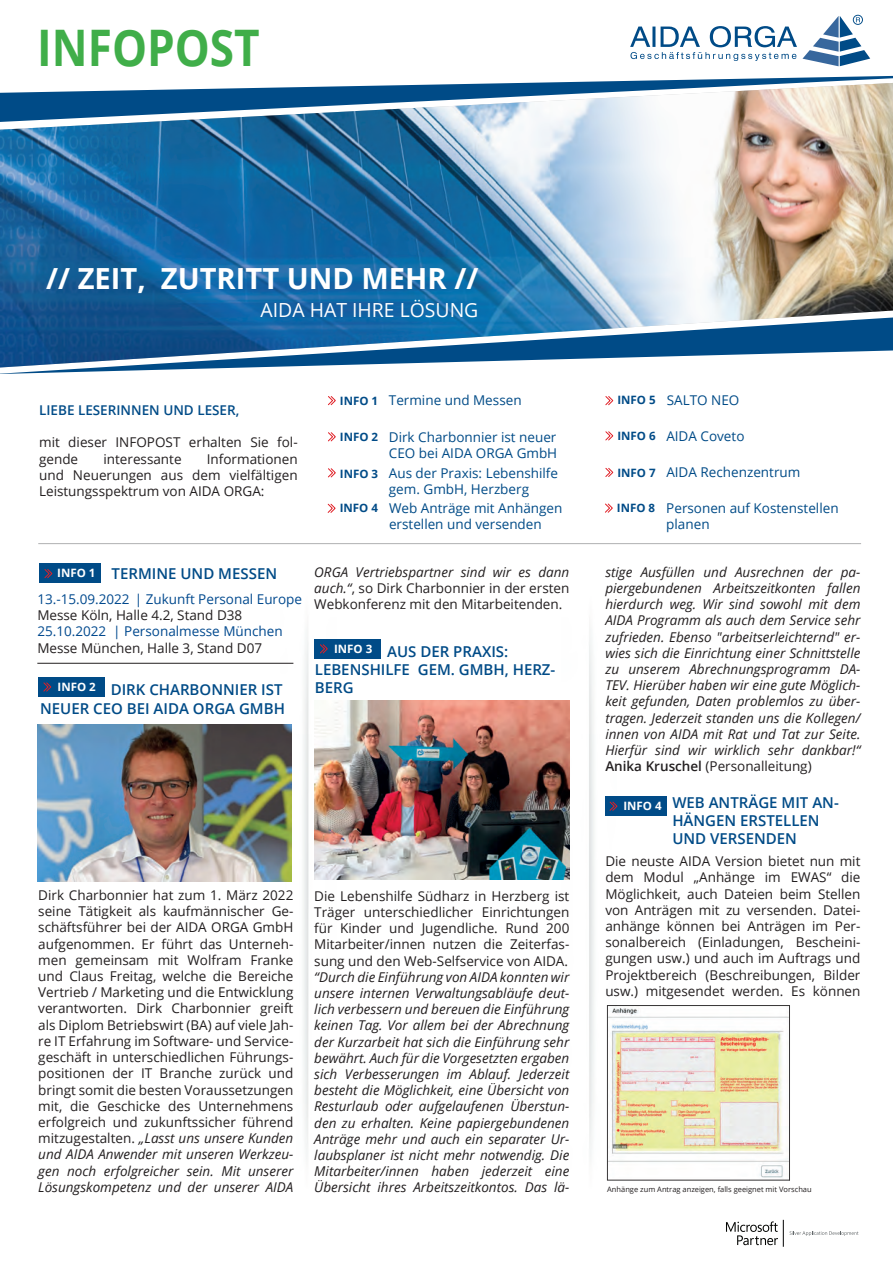
<style>
.page{position:relative;width:893px;height:1263px;background:#fff}
.page>*{position:absolute;margin:0;border:0;box-sizing:border-box;transform-origin:0 0}
.t1{font:700 50.4px "Open Sans";color:#40ae49;scale:.88 1}
.t2{font:700 29.1px "Open Sans";color:#fff}
.t3{font:19.35px "Open Sans";color:#fff}
.t4{font:600 15px/18px "Open Sans";color:#004b87}
.t5{font:13.5px/16.2px "Open Sans";color:#231f20;text-align:justify}
.t6{font:italic 13.5px/16.2px "Open Sans";color:#231f20;text-align:justify}
.t7{font:13.5px/16.2px "Open Sans";color:#004b87}
.t8{font:13.5px "Open Sans";color:#01498e}
.t9{font:600 13.5px "Open Sans";color:#004b87}
.t10{font:700 11.55px "Open Sans";color:#004b87}
.t11{font:700 11.55px "Open Sans";color:#fff}
.t12{font:7.5px "Open Sans";color:#231f20}
.s1{font-weight:700;font-size:11.55px}
.s2{font-style:italic}
.s3{font-weight:600;font-style:normal}
.s4{font-style:normal}
</style>
<div class="page">
<svg style="left:0;top:367px;width:264px;height:7px"></svg>
<svg style="left:520px;top:76px;width:373px;height:7px"></svg>
<svg style="left:630px;top:15px;width:240px;height:51px"></svg>
<img style="left:281px;top:636px;width:55px;height:521px">
<img style="left:561px;top:636px;width:56px;height:545px">
<svg style="left:726px;top:1220px;width:58px;height:27px"></svg>
<svg style="left:790px;top:1231px;width:68px;height:5px"></svg>
<div style="left:39px;top:563px;width:62px;height:20px;background:#004b87"></div>
<svg style="left:44px;top:569px;width:9px;height:10px"></svg>
<svg style="left:328px;top:396px;width:8px;height:10px"></svg>
<div style="left:38px;top:677px;width:67px;height:20px;background:#004b87"></div>
<hr style="left:38px;top:543px;width:823px;height:1px;background:#7a7c7f">
<svg style="left:328px;top:432px;width:8px;height:10px"></svg>
<svg style="left:328px;top:468px;width:8px;height:10px"></svg>
<svg style="left:605px;top:431px;width:9px;height:10px"></svg>
<svg style="left:605px;top:468px;width:9px;height:9px"></svg>
<svg style="left:605px;top:396px;width:9px;height:10px"></svg>
<hr style="left:37px;top:663px;width:256px;height:1px;background:#231f20">
<svg style="left:43px;top:682px;width:9px;height:10px"></svg>
<div style="left:605px;top:796px;width:62px;height:20px;background:#004b87"></div>
<svg style="left:609px;top:801px;width:9px;height:10px"></svg>
<img style="left:37px;top:724px;width:255px;height:157px">
<svg style="left:327px;top:503px;width:9px;height:10px"></svg>
<div style="left:315px;top:639px;width:66px;height:20px;background:#004b87"></div>
<svg style="left:320px;top:644px;width:8px;height:10px"></svg>
<img style="left:315px;top:700px;width:254px;height:179px">
<img style="left:609px;top:1007px;width:179px;height:171px">
<div style="left:607px;top:1005px;width:183px;height:175px;border:1px solid #393738"></div>
<svg style="left:605px;top:503px;width:8px;height:10px"></svg>
<img style="left:0;top:83px;width:893px;height:284px">
<h1 class="t1" style="left:37px;top:12px;width:254px">INFOPOST</h1>
<h2 class="t2" style="left:46px;top:258px;width:434px">// ZEIT, ZUTRITT UND MEHR //</h2>
<h3 class="t3" style="left:261px;top:296px;width:219px">AIDA HAT IHRE LÖSUNG</h3>
<p class="t9" style="left:39px;top:401px;width:202px">LIEBE LESERINNEN UND LESER,</p>
<p class="t5" style="left:39px;top:434px;width:260px">mit dieser INFOPOST erhalten Sie fol&shy;gende</p>
<p class="t5" style="left:39px;top:450px;width:260px;text-indent:168px">Informationen und Neuerungen aus dem vielfältigen Leistungsspektrum von AIDA ORGA:</p>
<p class="t5" style="left:103px;top:450px;width:80px">interessante</p>
<p class="t10" style="left:340px;top:393px;width:40px">INFO 1</p>
<p class="t10" style="left:340px;top:429px;width:40px">INFO 2</p>
<p class="t10" style="left:340px;top:465px;width:40px">INFO 3</p>
<p class="t7" style="left:389px;top:392px;width:134px">Termine und Messen</p>
<p class="t7" style="left:389px;top:428px;width:170px">Dirk Charbonnier ist neuer<br>CEO bei AIDA ORGA GmbH</p>
<p class="t7" style="left:389px;top:464px;width:171px">Aus der Praxis: Lebenshilfe gem. GmbH, Herzberg</p>
<p class="t7" style="left:389px;top:499px;width:175px;text-indent:-49px"><span class="s1">INFO 4</span> Web Anträge mit Anhängen erstellen und versenden</p>
<p class="t11" style="left:57px;top:565px;width:40px">INFO 1</p>
<p class="t4" style="left:112px;top:564px;width:167px">TERMINE UND MESSEN</p>
<p class="t8" style="left:37px;top:590px;width:266px">13.-15.09.2022 | Zukunft Personal Europe</p>
<p class="t5" style="left:37px;top:607px;width:206px">Messe Köln, Halle 4.2, Stand D38</p>
<p class="t8" style="left:37px;top:622px;width:247px">25.10.2022 | Personalmesse München</p>
<p class="t5" style="left:37px;top:639px;width:226px">Messe München, Halle 3, Stand D07</p>
<p class="t11" style="left:58px;top:679px;width:40px">INFO 2</p>
<p class="t4" style="left:111px;top:681px;width:173px">DIRK CHARBONNIER IST</p>
<p class="t4" style="left:40px;top:699px;width:246px">NEUER CEO BEI AIDA ORGA GMBH</p>
<p class="t5" style="left:314px;top:563px;width:257px"><span class="s2">ORGA Vertriebspartner sind wir es dann auch.“</span>, so Dirk Charbonnier in der ersten Webkonferenz mit den Mitarbeitenden.</p>
<p class="t11" style="left:334px;top:641px;width:40px">INFO 3</p>
<p class="t4" style="left:315px;top:660px;width:242px">LEBENSHILFE GEM. GMBH, HERZ-<br>BERG</p>
<p class="t4" style="left:387px;top:642px;width:123px">AUS DER PRAXIS:</p>
<p class="t5" style="left:38px;top:887px;width:257px">Dirk Charbonnier hat zum 1. März 2022 seine Tätigkeit als kaufmännischer Ge&shy;schäftsführer bei der AIDA ORGA GmbH aufgenommen. Er führt das Unterneh&shy;men gemeinsam mit Wolfram Franke und Claus Freitag, welche die Bereiche Vertrieb / Marketing und die Entwicklung verantworten. Dirk Charbonnier greift als Diplom Betriebswirt (BA) auf viele Jah&shy;re IT Erfahrung im Software- und Service&shy;geschäft in unterschiedlichen Führungs&shy;positionen der IT Branche zurück und bringt somit die besten Voraussetzungen mit, die Geschicke des Unternehmens erfolgreich und zukunftssicher führend mitzugestalten. <span class="s2">„Lasst uns unsere Kunden und AIDA Anwender mit unseren Werkzeu&shy;gen noch erfolgreicher sein. Mit unserer Lösungskompetenz und der unserer AIDA</span></p>
<p class="t5" style="left:314px;top:887px;width:257px">Die Lebenshilfe Südharz in Herzberg ist Träger unterschiedlicher Einrichtungen für Kinder und Jugendliche. Rund 200<br>Mitarbeiter/innen nutzen die Zeiterfas&shy;sung und den Web-Selfservice von AIDA.</p>
<p class="t6" style="left:314px;top:968px;width:257px">“Durch die Einführung von AIDA konnten wir unsere internen Verwaltungsabläufe deut&shy;lich verbessern und bereuen die Einführung keinen Tag. Vor allem bei der Abrechnung der Kurzarbeit hat sich die Einführung sehr bewährt. Auch für die Vorgesetzten ergaben sich Verbesserungen im Ablauf. Jederzeit besteht die Möglichkeit, eine Übersicht von Resturlaub oder aufgelaufenen Überstun&shy;den zu erhalten. Keine papiergebundenen Anträge mehr und auch ein separater Ur&shy;laubsplaner ist nicht mehr notwendig. Die Mitarbeiter/innen haben jederzeit eine Übersicht ihres Arbeitszeitkontos. Das lä-</p>
<p class="t7" style="left:617px;top:392px;width:123px"><span class="s1">INFO 5</span> SALTO NEO</p>
<p class="t7" style="left:666px;top:428px;width:80px">AIDA Coveto</p>
<p class="t7" style="left:666px;top:463px;width:136px">AIDA Rechenzentrum</p>
<p class="t10" style="left:617px;top:428px;width:40px">INFO 6</p>
<p class="t10" style="left:617px;top:464px;width:40px">INFO 7</p>
<p class="t7" style="left:666px;top:499px;width:174px;text-indent:-49px"><span class="s1">INFO 8</span> Personen auf Kostenstellen planen</p>
<p class="t6" style="left:605px;top:563px;width:257px">stige Ausfüllen und Ausrechnen der pa&shy;piergebundenen Arbeitszeitkonten fallen hierdurch weg. Wir sind sowohl mit dem AIDA Programm als auch dem Service sehr zufrieden. Ebenso "arbeitserleichternd" er&shy;wies sich die Einrichtung einer Schnittstelle zu unserem Abrechnungsprogramm DA-TEV. Hierüber haben wir eine gute Möglich&shy;keit gefunden, Daten problemlos zu über&shy;tragen. Jederzeit standen uns die Kollegen/ innen von AIDA mit Rat und Tat zur Seite.<br>Hierfür sind wir wirklich sehr dankbar!“ <span class="s3">Anika Kruschel</span> <span class="s4">(Personalleitung)</span></p>
<p class="t11" style="left:623px;top:798px;width:40px">INFO 4</p>
<p class="t4" style="left:672px;top:793px;width:168px">WEB ANTRÄGE MIT AN-<br>HÄNGEN ERSTELLEN<br>UND VERSENDEN</p>
<p class="t5" style="left:605px;top:853px;width:257px">Die neuste AIDA Version bietet nun mit dem Modul „Anhänge im EWAS“ die Möglichkeit, auch Dateien beim Stellen von Anträgen mit zu versenden. Datei&shy;anhänge können bei Anträgen im Per&shy;sonalbereich (Einladungen, Bescheini&shy;gungen usw.) und auch im Auftrags und Projektbereich (Beschreibungen, Bilder usw.) mitgesendet werden. Es können</p>
<p class="t12" style="left:607px;top:1184px;width:206px">Anhänge zum Antrag anzeigen, falls geeignet mit Vorschau</p>
</div>
